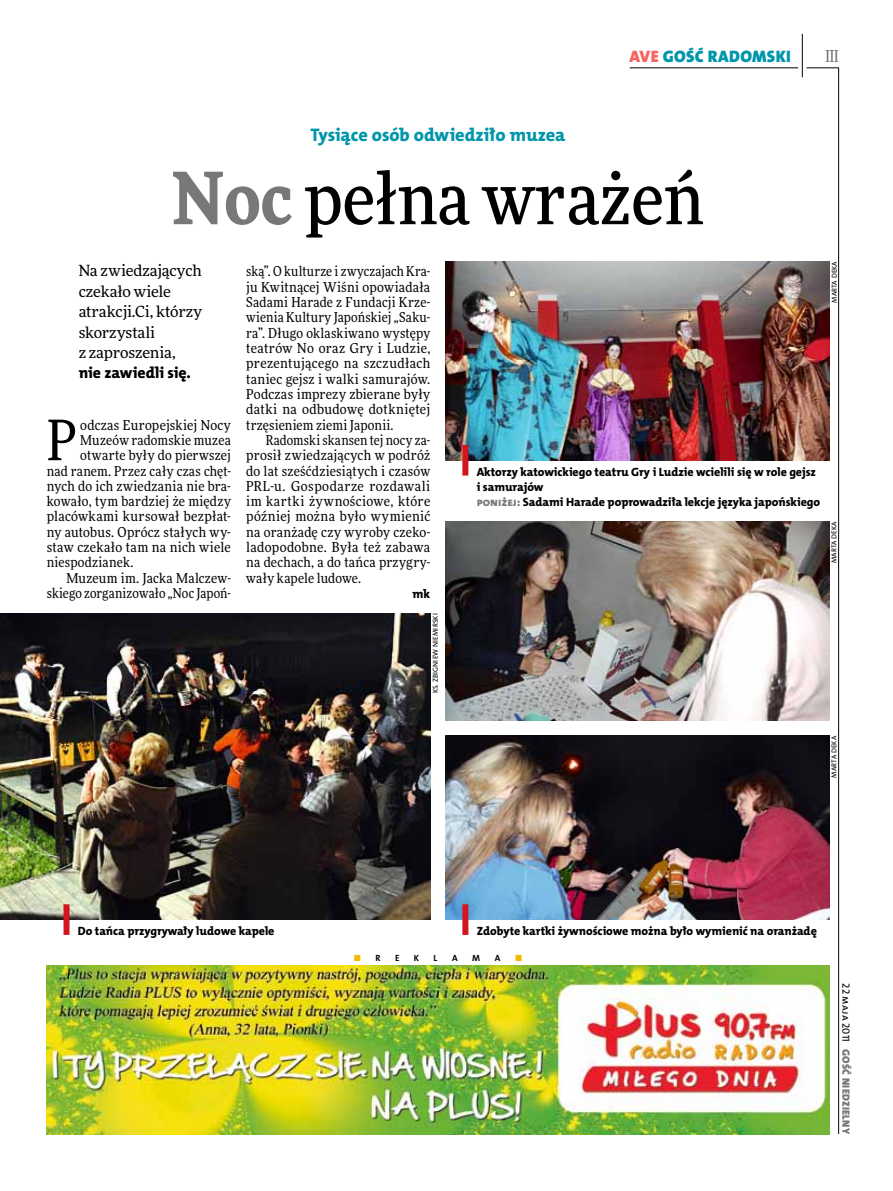
<style>
.page{position:relative;width:893px;height:1191px;background:#fff}
.page>*{position:absolute;margin:0;border:0;box-sizing:border-box;transform-origin:0 0}
.t1{font:500 72px "Freeday Narrow";color:#000}
.t2{font:55.95px "Freeday Narrow News";color:#000}
.t3{font:18.3px "The Mix HP8 Ex Bld";letter-spacing:-.005em;color:#0096aa}
.t4{font:16.65px "The Mix HP9 Blk";letter-spacing:.02em;color:#0096aa}
.t5{font:500 16.5px "Freeday Narrow";color:#787779;scale:.9 1}
.t6{font:15.75px "The Mix HP8 Ex Bld";letter-spacing:-.005em;color:#000}
.t7{font:15.45px/20.4px "Freeday News";letter-spacing:-.01em;color:#000}
.t8{font:13.65px/15.3px "Freeday Narrow News";letter-spacing:.015em;color:#000;text-align:justify}
.t9{font:12.3px "The Mix HP8 Ex Bld";color:#000}
.t10{font:12px/15.3px "The Mix HP8 Ex Bld";letter-spacing:-.005em;color:#000}
.t11{font:10.5px "The Mix HP9 Blk";letter-spacing:.025em;color:#787779}
.t12{font:10.5px "The Mix HP5 Plain";color:#000}
.t13{font:9px "The Mix HP7 Bld";color:#000}
.t14{font:9px "The Mix HP7 Bld";color:#f3b900}
.t15{font:7.2px "The Mix HP5 Plain";letter-spacing:.015em;color:#000}
.s1{color:#f7635f}
.s2{font-weight:900;color:#787779}
.s3{color:#787779}
.s4{color:#000}
</style>
<div class="page">
<hr style="left:806px;top:68px;width:33px;height:1px;background:#000">
<hr style="left:630px;top:68px;width:168px;height:1px;background:#000">
<hr style="left:838px;top:68px;width:1px;height:1066px;background:#000">
<hr style="left:802px;top:34px;width:1px;height:43px;background:#000">
<img style="left:47px;top:965px;width:782px;height:169px">
<img style="left:446px;top:261px;width:383px;height:199px">
<img style="left:0;top:613px;width:430px;height:306px">
<img style="left:446px;top:736px;width:383px;height:183px">
<div style="left:64px;top:904px;width:6px;height:31px;background:#d3151f"></div>
<img style="left:446px;top:521px;width:383px;height:199px">
<div style="left:462px;top:904px;width:6px;height:31px;background:#d3151f"></div>
<div style="left:462px;top:445px;width:6px;height:30px;background:#d3151f"></div>
<p class="t4" style="left:629px;top:46px;width:163px"><span class="s1">AVE</span> GOŚĆ RADOMSKI</p>
<p class="t5" style="left:825px;top:46px;width:16px">III</p>
<h3 class="t3" style="left:310px;top:123px;width:257px">Tysiące osób odwiedziło muzea</h3>
<h1 class="t1" style="left:172px;top:154px;width:533px"><span class="s2">Noc</span> pełna wrażeń</h1>
<p class="t7" style="left:79px;top:260px;width:125px">Na zwiedzających czekało wiele atrakcji.Ci, którzy skorzystali<br>z zaproszenia,</p>
<p class="t6" style="left:79px;top:363px;width:114px">nie zawiedli się.</p>
<h2 class="t2" style="left:47px;top:406px;width:32px">P</h2>
<p class="t8" style="left:80px;top:417px;width:152px">odczas Europejskiej Nocy</p>
<p class="t8" style="left:80px;top:432px;width:152px">Muzeów radomskie muzea</p>
<p class="t8" style="left:80px;top:447px;width:152px">otwarte były do pierwszej</p>
<p class="t8" style="left:47px;top:463px;width:186px">nad ranem. Przez cały czas chęt-</p>
<p class="t8" style="left:47px;top:478px;width:186px">nych do ich zwiedzania nie bra-</p>
<p class="t8" style="left:47px;top:493px;width:186px">kowało, tym bardziej że między</p>
<p class="t8" style="left:47px;top:509px;width:186px">placówkami kursował bezpłat-</p>
<p class="t8" style="left:47px;top:524px;width:186px">ny autobus. Oprócz stałych wy-</p>
<p class="t8" style="left:47px;top:539px;width:186px">staw czekało tam na nich wiele</p>
<p class="t8" style="left:47px;top:555px;width:88px">niespodzianek.</p>
<p class="t8" style="left:66px;top:570px;width:166px">Muzeum im. Jacka Malczew-</p>
<p class="t8" style="left:47px;top:585px;width:186px">skiego zorganizowało „Noc Japoń-</p>
<p class="t8" style="left:246px;top:264px;width:186px">ską”. O kulturze i zwyczajach Kra&shy;ju Kwitnącej Wiśni opowiadała Sadami Harade z Fundacji Krze&shy;wienia Kultury Japońskiej „Saku&shy;ra”. Długo oklaskiwano występy teatrów No oraz Gry i Ludzie, prezentującego na szczudłach taniec gejsz i walki samurajów.<br>Podczas imprezy zbierane były datki na odbudowę dotkniętej trzęsieniem ziemi Japonii.</p>
<p class="t8" style="left:246px;top:432px;width:186px;text-indent:20px">Radomski skansen tej nocy za&shy;prosił zwiedzających w podróż do lat sześćdziesiątych i czasów PRL-u. Gospodarze rozdawali im kartki żywnościowe, które później można było wymienić na oranżadę czy wyroby czeko&shy;ladopodobne. Była też zabawa na dechach, a do tańca przygry&shy;wały kapele ludowe.</p>
<p class="t9" style="left:413px;top:586px;width:19px">mk</p>
<p class="t15" style="left:431px;top:693px;width:81px;rotate:-90deg">Ks. Zbigniew niemirski</p>
<p class="t10" style="left:477px;top:464px;width:345px">Aktorzy katowickiego teatru Gry i Ludzie wcielili się w role gejsz i samurajów<br><span class="s3">poniżej:</span> Sadami Harade poprowadziła lekcje języka japońskiego</p>
<p class="t15" style="left:830px;top:303px;width:42px;rotate:-90deg">Marta Deka</p>
<p class="t15" style="left:830px;top:563px;width:42px;rotate:-90deg">Marta Deka</p>
<p class="t15" style="left:830px;top:777px;width:42px;rotate:-90deg">Marta Deka</p>
<p class="t10" style="left:78px;top:923px;width:198px">Do tańca przygrywały ludowe kapele</p>
<p class="t10" style="left:477px;top:923px;width:342px">Zdobyte kartki żywnościowe można było wymienić na oranżadę</p>
<p class="t14" style="left:353px;top:952px;width:28px">■ <span class="s4">R</span></p>
<p class="t13" style="left:395px;top:952px;width:6px">E</p>
<p class="t13" style="left:414px;top:952px;width:6px">K</p>
<p class="t13" style="left:434px;top:952px;width:5px">L</p>
<p class="t13" style="left:452px;top:952px;width:18px">AMA</p>
<p class="t14" style="left:515px;top:952px;width:9px">■</p>
<p class="t12" style="left:853px;top:983px;width:61px;rotate:90deg">22 maja 2011</p>
<p class="t11" style="left:853px;top:1049px;width:86px;rotate:90deg">GOŚĆ NIEDZIELNY</p>
</div>
